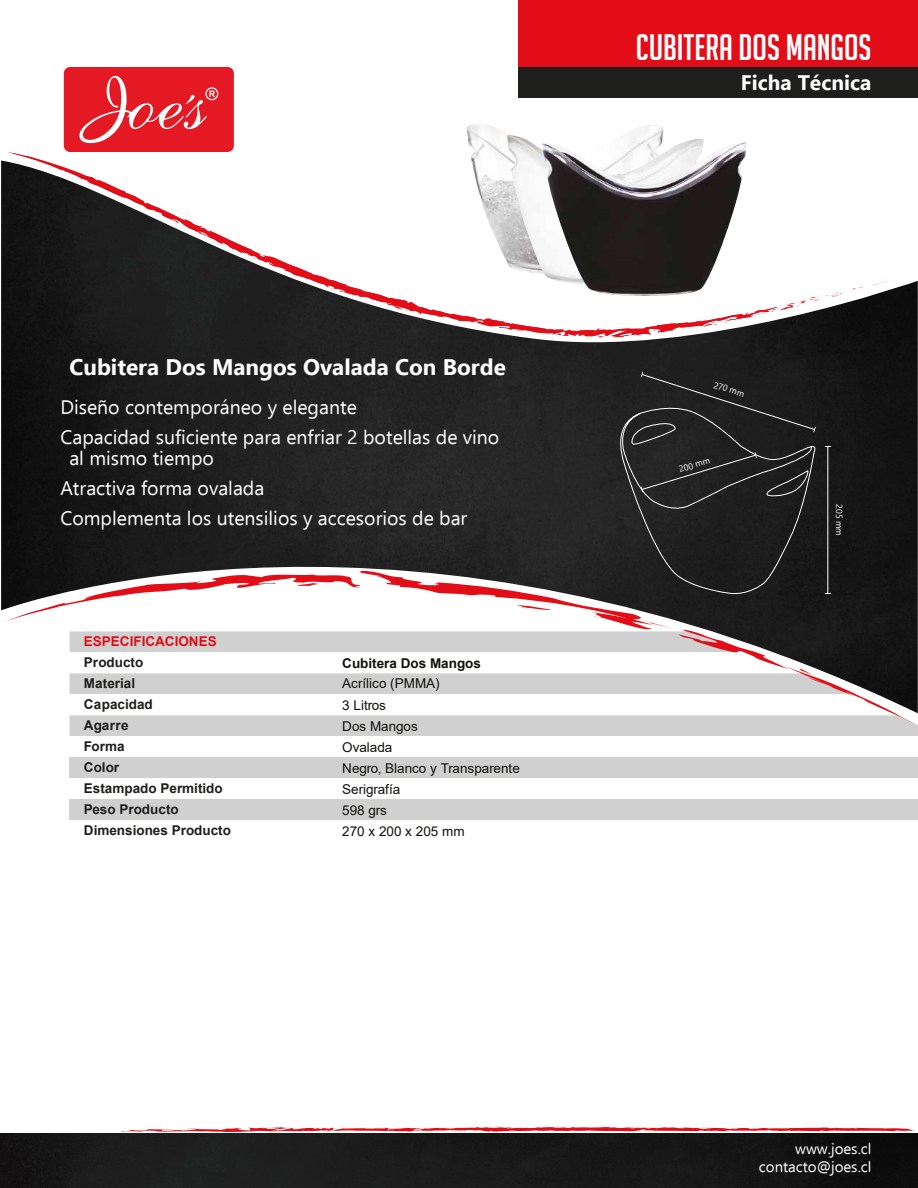
<style>
.page{position:relative;width:918px;height:1188px;background:#fff}
.page>*{position:absolute;margin:0;border:0;box-sizing:border-box;transform-origin:0 0}
.t1{font:36px "Big Noodle Titling";color:#fff}
.t2{font:700 22.5px "Ebrima";color:#fff}
.t3{font:700 21px "Ebrima";color:#fff}
.t4{font:19.5px/30px "Ebrima";color:#fff}
.t5{font:15px/18px "Ebrima";color:#fff;text-align:right}
.t6{font:13.5px/21.1px "Arial";color:#12110e}
.t7{font:700 13.5px/21px "Arial";color:#1e1e1c}
.t8{font:700 13.5px "Arial";color:#12110e}
.t9{font:700 13.5px "Arial";color:#e30d18}
.t10{font:8.85px "Ebrima";color:#fff}
</style>
<div class="page">
<div style="left:70px;top:757px;width:848px;height:21px;background:#d0d0d0"></div>
<div style="left:70px;top:799px;width:848px;height:21px;background:#d0d0d0"></div>
<img style="left:0;top:1133px;width:918px;height:55px">
<svg style="left:120px;top:1127px;width:794px;height:5px"></svg>
<div style="left:64px;top:67px;width:170px;height:85px;background:#e41923;border-radius:6px"></div>
<svg style="left:79px;top:76px;width:139px;height:67px"></svg>
<div style="left:519px;top:0;width:399px;height:67px;background:#e30d18"></div>
<div style="left:519px;top:67px;width:399px;height:31px;background:#1e1e1c"></div>
<img style="left:1px;top:160px;width:917px;height:451px">
<svg style="left:872px;top:281px;width:15px;height:5px"></svg>
<svg style="left:850px;top:286px;width:16px;height:5px"></svg>
<svg style="left:778px;top:293px;width:64px;height:22px"></svg>
<svg style="left:5px;top:152px;width:773px;height:185px"></svg>
<img style="left:466px;top:124px;width:197px;height:152px">
<img style="left:507px;top:135px;width:197px;height:151px">
<img style="left:542px;top:141px;width:205px;height:157px">
<svg style="left:2px;top:372px;width:916px;height:364px"></svg>
<p class="t2" style="left:69px;top:350px;width:438px">Cubitera Dos Mangos Ovalada Con Borde</p>
<p class="t4" style="left:60px;top:392px;width:441px">Diseño contemporáneo y elegante<br>Capacidad suficiente para enfriar 2 botellas de vino</p>
<p class="t4" style="left:60px;top:443px;width:409px;text-indent:9px">al mismo tiempo<br>Atractiva forma ovalada<br>Complementa los utensilios y accesorios de bar</p>
<p class="t9" style="left:84px;top:632px;width:134px">ESPECIFICACIONES</p>
<p class="t7" style="left:84px;top:652px;width:149px">Producto<br>Material<br>Capacidad<br>Agarre<br>Forma<br>Color<br>Estampado Permitido<br>Peso Producto<br>Dimensiones Producto</p>
<p class="t8" style="left:342px;top:654px;width:140px">Cubitera Dos Mangos</p>
<p class="t6" style="left:342px;top:673px;width:179px">Acrílico (PMMA)<br>3 Litros<br>Dos Mangos<br>Ovalada<br>Negro, Blanco y Transparente<br>Serigrafía<br>598 grs<br>270 x 200 x 205 mm</p>
<h1 class="t1" style="left:636px;top:28px;width:237px">CUBITERA DOS MANGOS</h1>
<p class="t3" style="left:741px;top:67px;width:132px">Ficha Técnica</p>
<p class="t10" style="left:716px;top:378px;width:33px;rotate:17deg">270 mm</p>
<p class="t10" style="left:678px;top:463px;width:33px;rotate:-17deg">200 mm</p>
<p class="t10" style="left:846px;top:504px;width:33px;rotate:90deg">205 mm</p>
<p class="t5" style="left:759px;top:1139px;width:114px">www.joes.cl contacto@joes.cl</p>
</div>
